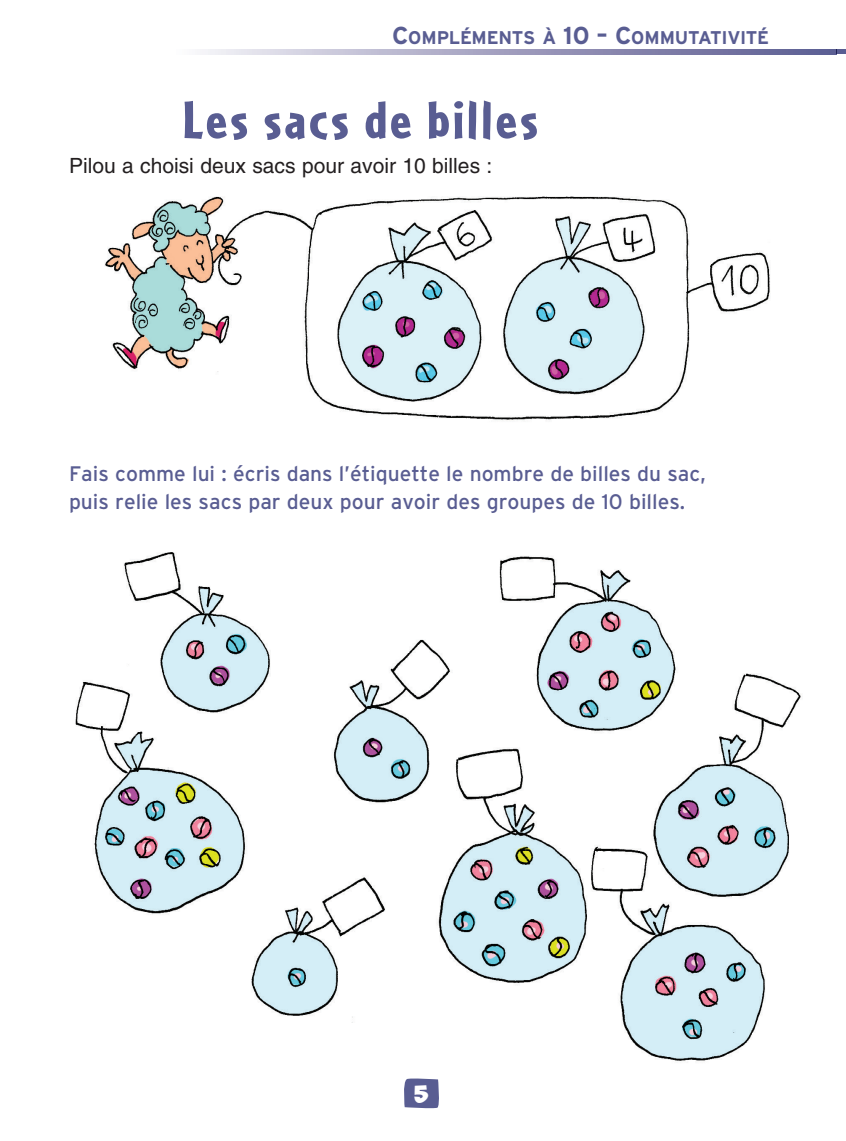
<style>
.page{position:relative;width:846px;height:1141px;background:#fff}
.page>*{position:absolute;margin:0;border:0;box-sizing:border-box;transform-origin:0 0}
.t1{font:900 56px "Cafeteria";letter-spacing:.06em;color:#595d92}
.t2{font:21px/28px "Interstate";color:#595d92}
.t3{font:21px "Helvetica LT Std";color:#231f20}
.t4{font:700 18.38px "Interstate";letter-spacing:-.015em;color:#595d92}
.t5{font:17.5px "Obelix Pro";color:#fff;scale:1.05 1}
.s1{font-size:24.5px}
</style>
<div class="page">
<svg style="left:202px;top:49px;width:634px;height:5px;background:#a19fbf"></svg>
<div style="left:836px;top:49px;width:9px;height:5px;background:#595d92"></div>
<svg style="left:404px;top:1078px;width:35px;height:31px"></svg>
<img style="left:105px;top:196px;width:665px;height:225px">
<img style="left:75px;top:552px;width:726px;height:509px">
<p class="t4" style="left:392px;top:26px;width:378px"><span class="s1">C</span>OMPLÉMENTS À <span class="s1">10 – C</span>OMMUTATIVITÉ</p>
<h1 class="t1" style="left:183px;top:88px;width:356px">Les sacs de billes</h1>
<p class="t3" style="left:69px;top:154px;width:425px">Pilou a choisi deux sacs pour avoir 10 billes :</p>
<p class="t2" style="left:69px;top:459px;width:638px">Fais comme lui : écris dans l’étiquette le nombre de billes du sac, puis relie les sacs par deux pour avoir des groupes de 10 billes.</p>
<p class="t5" style="left:414px;top:1087px;width:15px">5</p>
</div>
